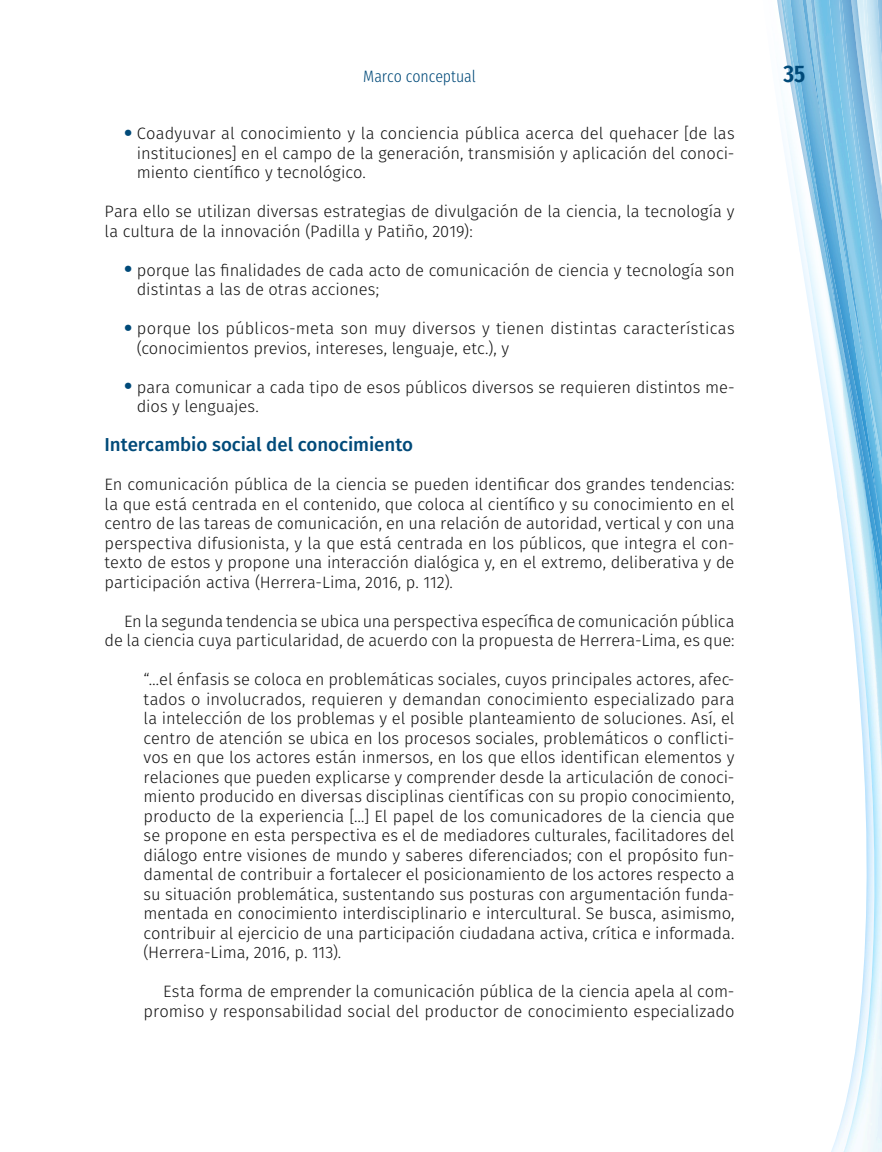
<style>
.page{position:relative;width:882px;height:1152px;background:#fff}
.page>*{position:absolute;margin:0;border:0;box-sizing:border-box;transform-origin:0 0}
.t1{font:600 24px "Fira Sans Condensed";color:#004a79}
._03_Subtitulo{font:500 18.75px "Fira Sans";letter-spacing:-.005em;color:#004a79}
._15_Parrafo_A_Bando{font:300 16.5px/19.5px "Fira Sans";letter-spacing:-.005em;color:#121212;text-align:justify}
._08_Parrafo_Con_Sang{font:300 16.5px/19.5px "Fira Sans";letter-spacing:-.005em;color:#121212}
._07_Parrafo_Inicial{font:300 16.5px/19.5px "Fira Sans";color:#121212}
._16_Parrafo_A_Bando{font:300 16.5px/19.5px "Fira Sans";color:#121212;text-align:right}
.t2{font:300 16.5px "Fira Sans Condensed";letter-spacing:-.005em;color:#004a79}
.s1{font-weight:600;font-size:24px;color:#004a79}
</style>
<div class="page">
<img style="left:831px;top:1132px;width:7px;height:20px">
<img style="left:843px;top:594px;width:39px;height:558px">
<img style="left:867px;top:594px;width:15px;height:30px">
<img style="left:846px;top:566px;width:36px;height:28px">
<img style="left:841px;top:528px;width:41px;height:38px">
<img style="left:838px;top:485px;width:44px;height:43px">
<img style="left:781px;top:0;width:7px;height:172px">
<img style="left:788px;top:0;width:90px;height:503px">
<img style="left:812px;top:366px;width:70px;height:95px">
<img style="left:804px;top:129px;width:5px;height:169px">
<img style="left:809px;top:0;width:19px;height:366px">
<img style="left:800px;top:0;width:23px;height:129px">
<img style="left:828px;top:0;width:54px;height:378px">
<img style="left:840px;top:0;width:42px;height:300px">
<p class="t2" style="left:363px;top:61px;width:114px">Marco conceptual</p>
<h1 class="t1" style="left:783px;top:52px;width:23px">35</h1>
<p class="_08_Parrafo_Con_Sang" style="left:137px;top:123px;width:600px;text-align:justify;text-indent:-13px"><span class="s1">•</span> Coadyuvar al conocimiento y la conciencia pública acerca del quehacer [de las instituciones] en el campo de la generación, transmisión y aplicación del conoci&shy;miento científico y tecnológico.</p>
<p class="_07_Parrafo_Inicial" style="left:105px;top:201px;width:632px">Para ello se utilizan diversas estrategias de divulgación de la ciencia, la tecnología y la cultura de la innovación (Padilla y Patiño, 2019):</p>
<p class="_08_Parrafo_Con_Sang" style="left:137px;top:260px;width:599px;text-indent:-13px"><span class="s1">•</span> porque las finalidades de cada acto de comunicación de ciencia y tecnología son distintas a las de otras acciones;</p>
<p class="_08_Parrafo_Con_Sang" style="left:137px;top:318px;width:600px;text-indent:-13px"><span class="s1">•</span> porque los públicos-meta son muy diversos y tienen distintas características (conocimientos previos, intereses, lenguaje, etc.), y</p>
<p class="_08_Parrafo_Con_Sang" style="left:137px;top:377px;width:599px;text-indent:-13px"><span class="s1">•</span> para comunicar a cada tipo de esos públicos diversos se requieren distintos me&shy;dios y lenguajes.</p>
<p class="_03_Subtitulo" style="left:105px;top:429px;width:310px">Intercambio social del conocimiento</p>
<p class="_07_Parrafo_Inicial" style="left:105px;top:474px;width:632px;text-align:justify">En comunicación pública de la ciencia se pueden identificar dos grandes tendencias: la que está centrada en el contenido, que coloca al científico y su conocimiento en el centro de las tareas de comunicación, en una relación de autoridad, vertical y con una perspectiva difusionista, y la que está centrada en los públicos, que integra el con&shy;texto de estos y propone una interacción dialógica y, en el extremo, deliberativa y de participación activa (Herrera-Lima, 2016, p. 112).</p>
<p class="_08_Parrafo_Con_Sang" style="left:105px;top:611px;width:632px;text-align:right">En la segunda tendencia se ubica una perspectiva específica de comunicación pública de la ciencia cuya particularidad, de acuerdo con la propuesta de Herrera-Lima, es que:</p>
<p class="_15_Parrafo_A_Bando" style="left:144px;top:669px;width:593px">“…el énfasis se coloca en problemáticas sociales, cuyos principales actores, afec&shy;tados o involucrados, requieren y demandan conocimiento especializado para la intelección de los problemas y el posible planteamiento de soluciones. Así, el centro de atención se ubica en los procesos sociales, problemáticos o conflicti&shy;vos en que los actores están inmersos, en los que ellos identifican elementos y relaciones que pueden explicarse y comprender desde la articulación de conoci&shy;miento producido en diversas disciplinas científicas con su propio conocimiento, producto de la experiencia […] El papel de los comunicadores de la ciencia que se propone en esta perspectiva es el de mediadores culturales, facilitadores del diálogo entre visiones de mundo y saberes diferenciados; con el propósito fun&shy;damental de contribuir a fortalecer el posicionamiento de los actores respecto a su situación problemática, sustentando sus posturas con argumentación funda&shy;mentada en conocimiento interdisciplinario e intercultural. Se busca, asimismo, contribuir al ejercicio de una participación ciudadana activa, crítica e informada. (Herrera-Lima, 2016, p. 113).</p>
<p class="_16_Parrafo_A_Bando" style="left:144px;top:981px;width:593px">Esta forma de emprender la comunicación pública de la ciencia apela al com&shy;promiso y responsabilidad social del productor de conocimiento especializado</p>
</div>
